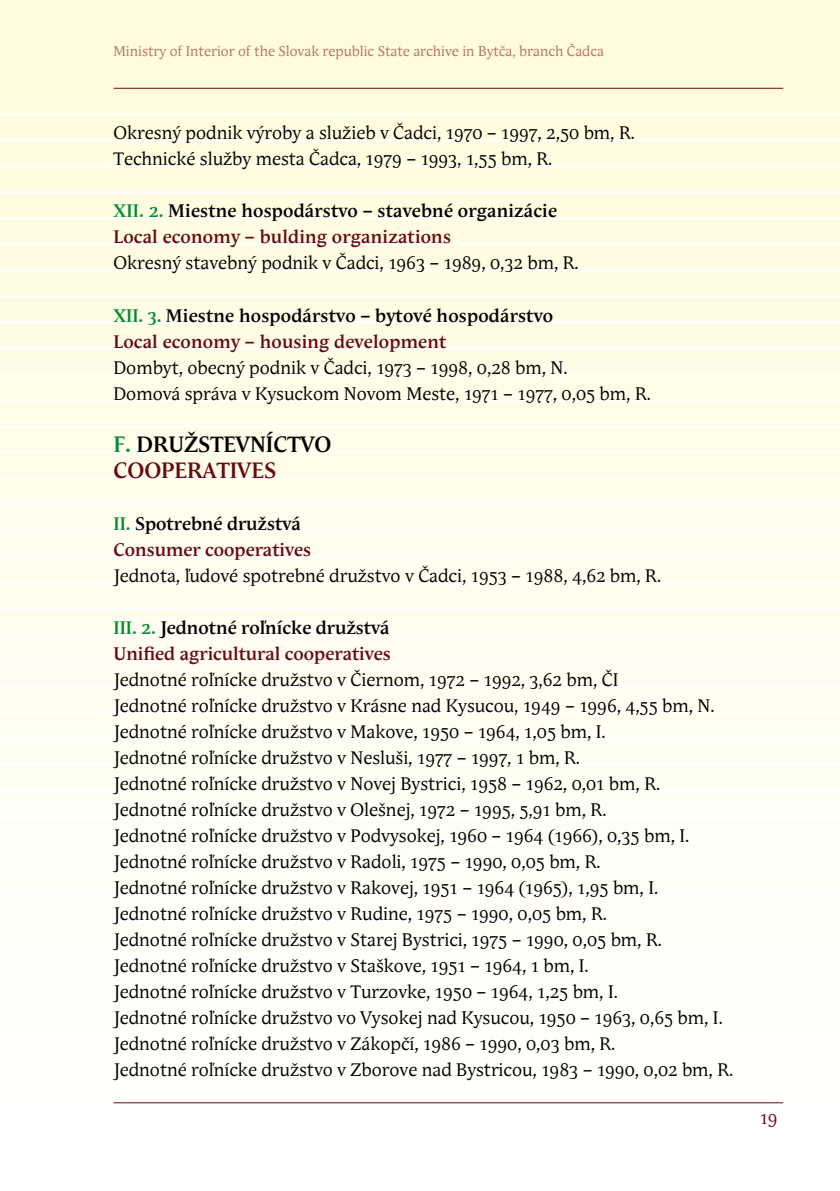
<style>
.page{position:relative;width:840px;height:1191px;background:#fff}
.page>*{position:absolute;margin:0;border:0;box-sizing:border-box;transform-origin:0 0}
.t1{font:700 22px/26px "Andulka";color:#000}
.t2{font:18px/26px "Andulka";color:#000}
.t3{font:700 18px/26px "Andulka";letter-spacing:.01em;color:#000}
.t4{font:700 18px/26px "Andulka";color:#660a15}
.t5{font:18px "Andulka";color:#660a15}
.t6{font:14px "Andulka";color:#b27367}
.s1{color:#008c36}
.s2{color:#660a15}
.s3{color:#000}
</style>
<div class="page">
<div style="left:0;top:0;width:839px;height:1191px;background:linear-gradient(to bottom,#fffbdb,#fff)"></div>
<hr style="left:0;top:113px;width:839px;height:2px;background:#fff">
<hr style="left:0;top:139px;width:839px;height:2px;background:#fff">
<hr style="left:0;top:165px;width:839px;height:2px;background:#fff">
<hr style="left:0;top:191px;width:839px;height:2px;background:#fff">
<hr style="left:0;top:217px;width:839px;height:2px;background:#fff">
<hr style="left:0;top:243px;width:839px;height:2px;background:#fff">
<hr style="left:0;top:269px;width:839px;height:2px;background:#fff">
<hr style="left:0;top:295px;width:839px;height:2px;background:#fff">
<hr style="left:0;top:321px;width:839px;height:2px;background:#fff">
<hr style="left:0;top:347px;width:839px;height:2px;background:#fff">
<hr style="left:0;top:373px;width:839px;height:2px;background:#fff">
<hr style="left:0;top:399px;width:839px;height:2px;background:#fff">
<hr style="left:0;top:425px;width:839px;height:2px;background:#fff">
<hr style="left:0;top:451px;width:839px;height:2px;background:#fff">
<hr style="left:0;top:477px;width:839px;height:2px;background:#fff">
<hr style="left:0;top:503px;width:839px;height:2px;background:#fff">
<hr style="left:0;top:529px;width:839px;height:2px;background:#fff">
<hr style="left:0;top:555px;width:839px;height:2px;background:#fff">
<hr style="left:0;top:581px;width:839px;height:2px;background:#fff">
<hr style="left:0;top:607px;width:839px;height:2px;background:#fff">
<hr style="left:0;top:633px;width:839px;height:2px;background:#fff">
<hr style="left:0;top:659px;width:839px;height:2px;background:#fff">
<hr style="left:0;top:685px;width:839px;height:2px;background:#fff">
<hr style="left:0;top:711px;width:839px;height:2px;background:#fff">
<hr style="left:0;top:737px;width:839px;height:2px;background:#fff">
<hr style="left:0;top:763px;width:839px;height:2px;background:#fff">
<hr style="left:0;top:789px;width:839px;height:2px;background:#fff">
<hr style="left:0;top:815px;width:839px;height:2px;background:#fff">
<hr style="left:0;top:841px;width:839px;height:2px;background:#fff">
<hr style="left:0;top:867px;width:839px;height:2px;background:#fff">
<hr style="left:0;top:893px;width:839px;height:2px;background:#fff">
<hr style="left:0;top:919px;width:839px;height:2px;background:#fff">
<hr style="left:0;top:945px;width:839px;height:2px;background:#fff">
<hr style="left:0;top:971px;width:839px;height:2px;background:#fff">
<hr style="left:0;top:997px;width:839px;height:2px;background:#fff">
<hr style="left:0;top:1023px;width:839px;height:2px;background:#fff">
<hr style="left:0;top:1049px;width:839px;height:2px;background:#fff">
<hr style="left:0;top:1075px;width:839px;height:2px;background:#fff">
<hr style="left:113px;top:88px;width:669px;height:1px;background:#660a15">
<hr style="left:113px;top:1102px;width:669px;height:1px;background:#660a15">
<p class="t6" style="left:113px;top:43px;width:491px">Ministry of Interior of the Slovak republic State archive in Bytča, branch Čadca</p>
<p class="t2" style="left:113px;top:121px;width:522px">Okresný podnik výroby a služieb v Čadci, 1970 – 1997, 2,50 bm, R.<br>Technické služby mesta Čadca, 1979 – 1993, 1,55 bm, R.</p>
<p class="t3" style="left:113px;top:199px;width:445px"><span class="s1">XII. 2.</span> Miestne hospodárstvo – stavebné organizácie<br><span class="s2">Local economy – bulding organizations</span></p>
<p class="t2" style="left:113px;top:251px;width:466px">Okresný stavebný podnik v Čadci, 1963 – 1989, 0,32 bm, R.</p>
<p class="t3" style="left:113px;top:303px;width:441px"><span class="s1">XII. 3.</span> Miestne hospodárstvo – bytové hospodárstvo<br><span class="s2">Local economy – housing development</span></p>
<p class="t2" style="left:113px;top:355px;width:538px">Dombyt, obecný podnik v Čadci, 1973 – 1998, 0,28 bm, N.<br>Domová správa v Kysuckom Novom Meste, 1971 – 1977, 0,05 bm, R.</p>
<p class="t1" style="left:113px;top:432px;width:219px"><span class="s1">F.</span> DRUŽSTEVNÍCTVO<br><span class="s2">COOPERATIVES</span></p>
<p class="t4" style="left:113px;top:511px;width:199px"><span class="s1">II.</span> <span class="s3">Spotrebné družstvá<br></span>Consumer cooperatives</p>
<p class="t2" style="left:113px;top:563px;width:549px">Jednota, ľudové spotrebné družstvo v Čadci, 1953 – 1988, 4,62 bm, R.</p>
<p class="t4" style="left:113px;top:615px;width:279px"><span class="s1">III. 2.</span> <span class="s3">Jednotné roľnícke družstvá<br></span>Unified agricultural cooperatives</p>
<p class="t2" style="left:113px;top:667px;width:621px">Jednotné roľnícke družstvo v Čiernom, 1972 – 1992, 3,62 bm, ČI<br>Jednotné roľnícke družstvo v Krásne nad Kysucou, 1949 – 1996, 4,55 bm, N.<br>Jednotné roľnícke družstvo v Makove, 1950 – 1964, 1,05 bm, I.<br>Jednotné roľnícke družstvo v Nesluši, 1977 – 1997, 1 bm, R.<br>Jednotné roľnícke družstvo v Novej Bystrici, 1958 – 1962, 0,01 bm, R.<br>Jednotné roľnícke družstvo v Olešnej, 1972 – 1995, 5,91 bm, R.<br>Jednotné roľnícke družstvo v Podvysokej, 1960 – 1964 (1966), 0,35 bm, I.<br>Jednotné roľnícke družstvo v Radoli, 1975 – 1990, 0,05 bm, R.<br>Jednotné roľnícke družstvo v Rakovej, 1951 – 1964 (1965), 1,95 bm, I.<br>Jednotné roľnícke družstvo v Rudine, 1975 – 1990, 0,05 bm, R.<br>Jednotné roľnícke družstvo v Starej Bystrici, 1975 – 1990, 0,05 bm, R.<br>Jednotné roľnícke družstvo v Staškove, 1951 – 1964, 1 bm, I.<br>Jednotné roľnícke družstvo v Turzovke, 1950 – 1964, 1,25 bm, I.<br>Jednotné roľnícke družstvo vo Vysokej nad Kysucou, 1950 – 1963, 0,65 bm, I.<br>Jednotné roľnícke družstvo v Zákopčí, 1986 – 1990, 0,03 bm, R.<br>Jednotné roľnícke družstvo v Zborove nad Bystricou, 1983 – 1990, 0,02 bm, R.</p>
<p class="t5" style="left:759px;top:1107px;width:9px">19</p>
</div>
